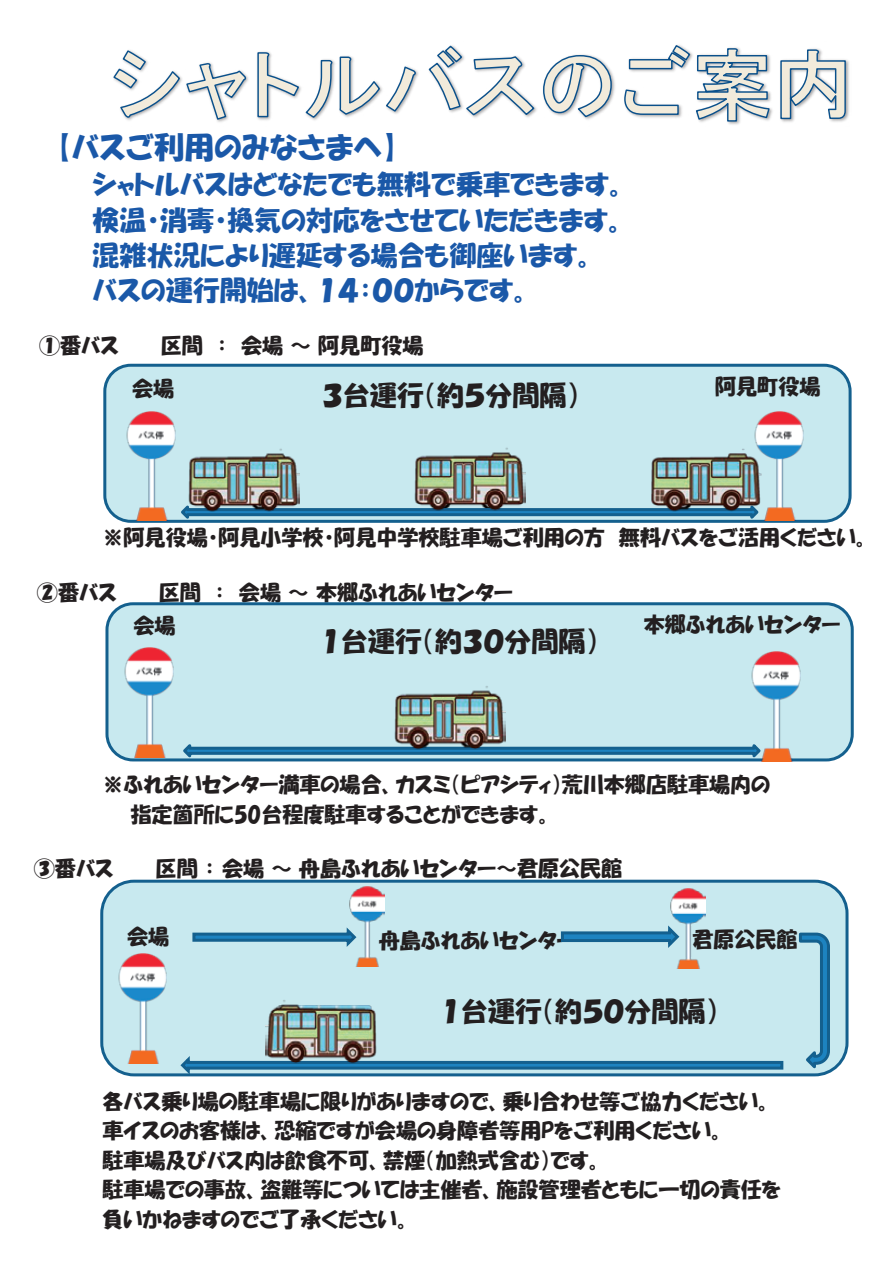
<style>
.page{position:relative;width:893px;height:1263px;background:#fff}
.page>*{position:absolute;margin:0;border:0;box-sizing:border-box;transform-origin:0 0}
.t1{font:30px "HGP Soei Kakupoptai";color:#1a58a8}
.t2{font:27px/35.1px "HGP Soei Kakupoptai";color:#1a58a8}
.t3{font:27px "HGP Soei Kakupoptai";color:#231f20}
.t4{font:21.15px "HGP Soei Kakupoptai";color:#231f20}
.t5{font:21px/29.5px "HGP Soei Kakupoptai";color:#231f20}
</style>
<div class="page">
<svg style="left:113px;top:45px;width:734px;height:77px"></svg>
<div style="left:102px;top:881px;width:745px;height:194px;background:#c8e9ef;border-radius:32px"></div>
<div style="left:100px;top:880px;width:748px;height:196px;border:3px solid #14608e;border-radius:32px"></div>
<div style="left:107px;top:604px;width:745px;height:156px;background:#c8e9ef;border-radius:26px"></div>
<div style="left:105px;top:602px;width:749px;height:159px;border:3px solid #14608e;border-radius:26px"></div>
<img style="left:124px;top:648px;width:49px;height:109px">
<svg style="left:180px;top:744px;width:583px;height:18px"></svg>
<img style="left:751px;top:652px;width:49px;height:109px">
<div style="left:105px;top:365px;width:745px;height:156px;background:#c8e9ef;border-radius:26px"></div>
<div style="left:103px;top:364px;width:749px;height:159px;border:3px solid #14608e;border-radius:26px"></div>
<img style="left:126px;top:411px;width:49px;height:110px">
<img style="left:758px;top:411px;width:45px;height:110px">
<svg style="left:178px;top:500px;width:470px;height:23px"></svg>
<img style="left:182px;top:500px;width:4px;height:15px">
<img style="left:762px;top:449px;width:6px;height:66px">
<img style="left:118px;top:953px;width:49px;height:110px">
<img style="left:670px;top:888px;width:35px;height:80px">
<svg style="left:192px;top:927px;width:156px;height:20px"></svg>
<svg style="left:560px;top:922px;width:121px;height:30px"></svg>
<img style="left:348px;top:886px;width:36px;height:80px">
<svg style="left:797px;top:932px;width:34px;height:142px"></svg>
<svg style="left:178px;top:1056px;width:607px;height:21px"></svg>
<img style="left:648px;top:423px;width:114px;height:100px">
<img style="left:411px;top:447px;width:114px;height:76px">
<img style="left:186px;top:448px;width:113px;height:75px">
<img style="left:392px;top:686px;width:114px;height:76px">
<img style="left:265px;top:1000px;width:114px;height:77px">
<h1 class="t1" style="left:57px;top:132px;width:342px">【バスご利用のみなさまへ】</h1>
<p class="t2" style="left:93px;top:167px;width:536px">シャトルバスはどなたでも無料で乗車できます。検温・消毒・換気の対応をさせていただきます。混雑状況により遅延する場合も御座います。<br>バスの運行開始は、１４：００からです。</p>
<p class="t5" style="left:39px;top:331px;width:82px">①番バス</p>
<p class="t5" style="left:161px;top:331px;width:264px">区間 ： 会場～阿見町役場</p>
<p class="t5" style="left:132px;top:374px;width:44px">会場</p>
<p class="t5" style="left:715px;top:371px;width:107px">阿見町役場</p>
<p class="t3" style="left:322px;top:382px;width:260px">３台運行（約５分間隔）</p>
<p class="t5" style="left:102px;top:522px;width:769px">※阿見役場・阿見小学校・阿見中学校駐車場ご利用の方　無料バスをご活用ください。</p>
<p class="t5" style="left:37px;top:577px;width:82px">②番バス</p>
<p class="t5" style="left:159px;top:577px;width:356px">区間 ： 会場～本郷ふれあいセンター</p>
<p class="t5" style="left:133px;top:610px;width:44px">会場</p>
<p class="t5" style="left:644px;top:609px;width:198px">本郷ふれあいセンター</p>
<p class="t3" style="left:320px;top:627px;width:281px">１台運行（約３０分間隔）</p>
<p class="t5" style="left:131px;top:770px;width:641px;text-indent:-28px">※ふれあいセンター満車の場合、カスミ（ピアシティ）荒川本郷店駐車場内の指定箇所に50台程度駐車することができます。</p>
<p class="t4" style="left:34px;top:858px;width:82px">③番バス</p>
<p class="t4" style="left:156px;top:858px;width:468px">区間：会場～舟島ふれあいセンター～君原公民館</p>
<p class="t5" style="left:127px;top:921px;width:44px">会場</p>
<p class="t5" style="left:692px;top:924px;width:107px">君原公民館</p>
<p class="t5" style="left:379px;top:925px;width:198px">舟島ふれあいセンター</p>
<p class="t3" style="left:440px;top:997px;width:281px">１台運行（約５０分間隔）</p>
<p class="t5" style="left:102px;top:1086px;width:680px">各バス乗り場の駐車場に限りがありますので、乗り合わせ等ご協力ください。車イスのお客様は、恐縮ですが会場の身障者等用Pをご利用ください。<br>駐車場及びバス内は飲食不可、禁煙（加熱式含む）です。<br>駐車場での事故、盗難等については主催者、施設管理者ともに一切の責任を負いかねますのでご了承ください。</p>
</div>
